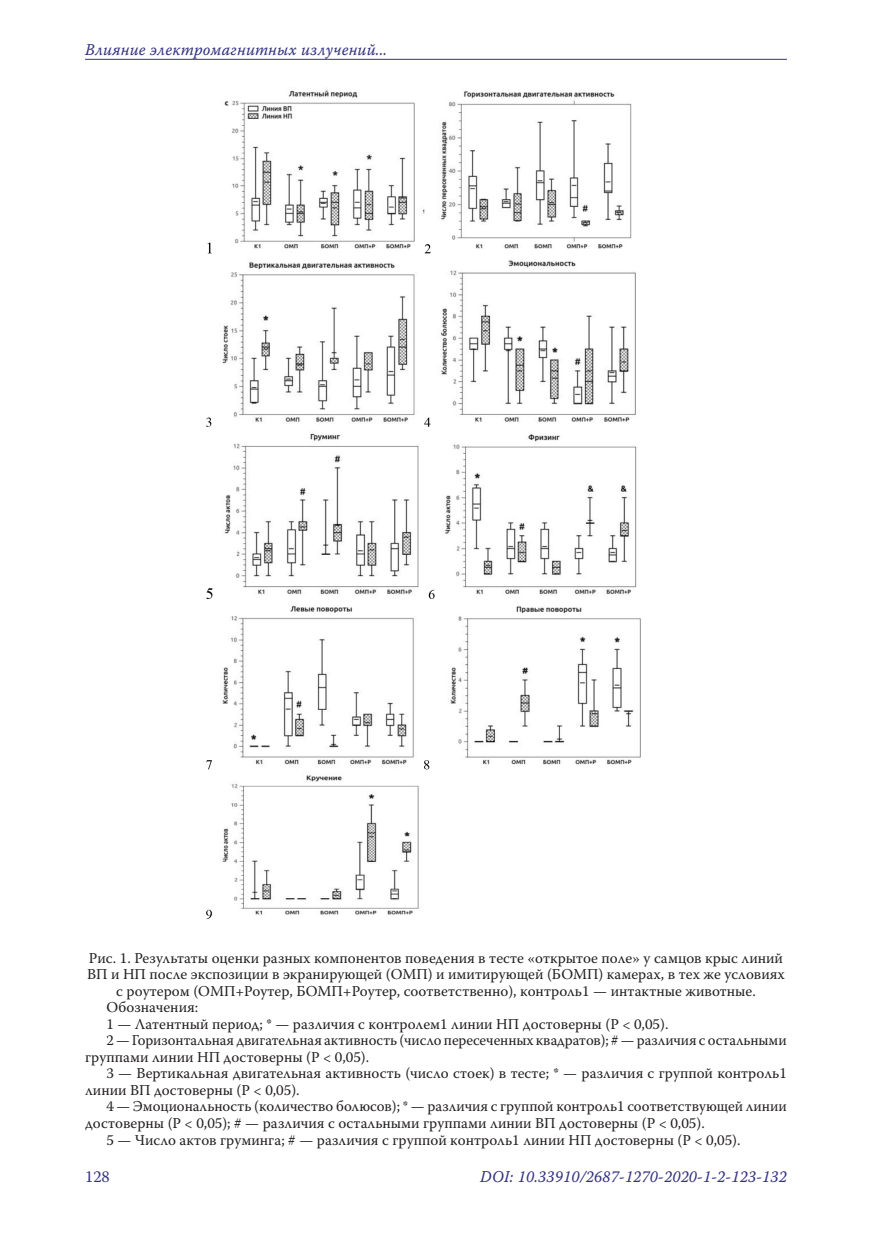
<style>
.page{position:relative;width:872px;height:1234px;background:#fff}
.page>*{position:absolute;margin:0;border:0;box-sizing:border-box;transform-origin:0 0}
.t1{font:16.5px "Warnock Pro It Capt";letter-spacing:.01em;color:#34337f;scale:.95 1}
.t2{font:16.5px "Warnock Pro";color:#34337f}
.RIS{font:15px/16.5px "Warnock Pro";color:#231f20}
</style>
<div class="page">
<hr style="left:85px;top:59px;width:702px;height:1px;background:#34337f">
<img style="left:206px;top:90px;width:435px;height:830px">
<p class="t1" style="left:85px;top:39px;width:319px">Влияние электромагнитных излучений...</p>
<p class="RIS" style="left:87px;top:949px;width:699px;text-align:center">Рис. 1. Результаты оценки разных компонентов поведения в тесте «открытое поле» у самцов крыс линий<br>ВП и НП после экспозиции в экранирующей (ОМП) и имитирующей (БОМП) камерах, в тех же условиях с роутером (ОМП+Роутер, БОМП+Роутер, соответственно), контроль1 — интактные животные.</p>
<p class="RIS" style="left:106px;top:998px;width:93px">Обозначения:</p>
<p class="RIS" style="left:106px;top:1015px;width:563px">1 — Латентный период; * — различия с контролем1 линии НП достоверны (Р &lt; 0,05).</p>
<p class="RIS" style="left:85px;top:1031px;width:703px;text-indent:21px">2 — Горизонтальная двигательная активность (число пересеченных квадратов); # — различия с остальными группами линии НП достоверны (Р &lt; 0,05).</p>
<p class="RIS" style="left:85px;top:1064px;width:703px;text-indent:21px">3 — Вертикальная двигательная активность (число стоек) в тесте; * — различия с группой контроль1 линии ВП достоверны (Р &lt; 0,05).</p>
<p class="RIS" style="left:85px;top:1097px;width:703px;text-indent:21px">4 — Эмоциональность (количество болюсов); * — различия с группой контроль1 соответствующей линии достоверны (Р &lt; 0,05); # — различия с остальными группами линии ВП достоверны (Р &lt; 0,05).</p>
<p class="RIS" style="left:106px;top:1130px;width:635px">5 — Число актов груминга; # — различия с группой контроль1 линии НП достоверны (Р &lt; 0,05).</p>
<p class="t2" style="left:85px;top:1166px;width:26px">128</p>
<p class="t1" style="left:480px;top:1166px;width:324px">DOI: 10.33910/2687-1270-2020-1-2-123-132</p>
</div>
